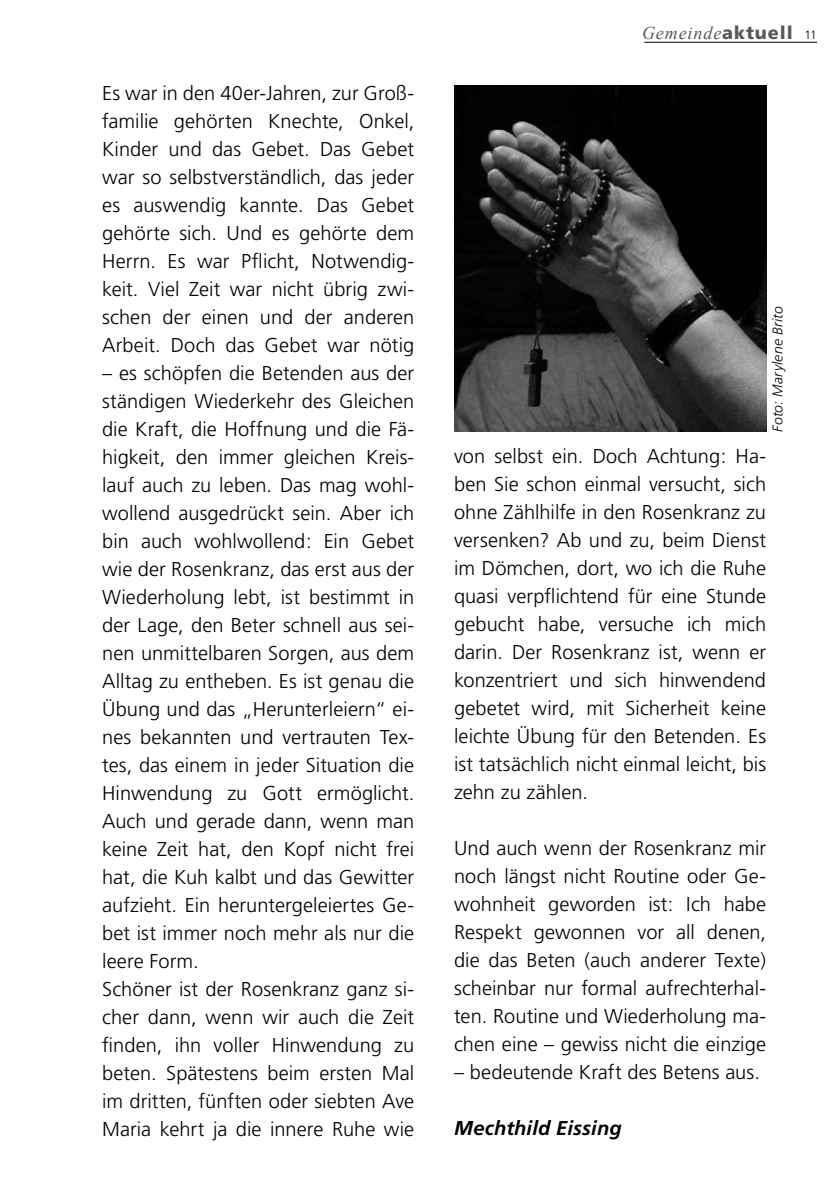
<style>
.page{position:relative;width:840px;height:1191px;background:#fff}
.page>*{position:absolute;margin:0;border:0;box-sizing:border-box;transform-origin:0 0}
.t1{font:300 20px/28px "Frutiger";letter-spacing:.005em;color:#000;text-align:justify}
.t2{font:italic 700 20px "Frutiger";letter-spacing:.01em;color:#000}
.t3{font:italic 18px "Times New Roman";letter-spacing:.05em;color:#58585a}
.t4{font:italic 300 14px "Frutiger";letter-spacing:.015em;color:#000}
.s1{font-family:"Frutiger";font-weight:900;font-style:normal}
.s2{font-family:"Frutiger";font-weight:300;font-style:normal;font-size:12px;color:#000}
</style>
<div class="page">
<hr style="left:644px;top:42px;width:172px;height:1px;background:#000">
<img style="left:454px;top:85px;width:311px;height:347px">
<p class="t1" style="left:102px;top:79px;width:313px">Es war in den 40er-Jahren, zur Groß&shy;familie gehörten Knechte, Onkel, Kinder und das Gebet. Das Gebet war so selbstverständlich, das jeder es auswendig kannte. Das Gebet gehörte sich. Und es gehörte dem Herrn. Es war Pflicht, Notwendig&shy;keit. Viel Zeit war nicht übrig zwi&shy;schen der einen und der anderen Arbeit. Doch das Gebet war nötig</p>
<p class="t1" style="left:102px;top:359px;width:313px;text-align:left">– es schöpfen die Betenden aus der ständigen Wiederkehr des Gleichen die Kraft, die Hoffnung und die Fä&shy;higkeit, den immer gleichen Kreis&shy;lauf auch zu leben. Das mag wohl&shy;wollend ausgedrückt sein. Aber ich bin auch wohlwollend: Ein Gebet wie der Rosenkranz, das erst aus der Wiederholung lebt, ist bestimmt in der Lage, den Beter schnell aus sei&shy;nen unmittelbaren Sorgen, aus dem Alltag zu entheben. Es ist genau die Übung und das „Herunterleiern“ ei&shy;nes bekannten und vertrauten Tex&shy;tes, das einem in jeder Situation die Hinwendung zu Gott ermöglicht.<br>Auch und gerade dann, wenn man keine Zeit hat, den Kopf nicht frei hat, die Kuh kalbt und das Gewitter aufzieht. Ein heruntergeleiertes Ge&shy;bet ist immer noch mehr als nur die leere Form.<br>Schöner ist der Rosenkranz ganz si&shy;cher dann, wenn wir auch die Zeit finden, ihn voller Hinwendung zu beten. Spätestens beim ersten Mal im dritten, fünften oder siebten Ave Maria kehrt ja die innere Ruhe wie</p>
<p class="t3" style="left:641px;top:22px;width:176px">Gemeinde<span class="s1">aktuell</span> <span class="s2">11</span></p>
<p class="t4" style="left:769px;top:432px;width:127px;rotate:-90deg">Foto: Marylene Brito</p>
<p class="t1" style="left:454px;top:442px;width:313px">von selbst ein. Doch Achtung: Ha&shy;ben Sie schon einmal versucht, sich ohne Zählhilfe in den Rosenkranz zu versenken? Ab und zu, beim Dienst im Dömchen, dort, wo ich die Ruhe quasi verpflichtend für eine Stunde gebucht habe, versuche ich mich darin. Der Rosenkranz ist, wenn er konzentriert und sich hinwendend gebetet wird, mit Sicherheit keine leichte Übung für den Betenden. Es ist tatsächlich nicht einmal leicht, bis zehn zu zählen.</p>
<p class="t1" style="left:454px;top:834px;width:313px">Und auch wenn der Rosenkranz mir noch längst nicht Routine oder Ge&shy;wohnheit geworden ist: Ich habe Respekt gewonnen vor all denen, die das Beten (auch anderer Texte) scheinbar nur formal aufrechterhal&shy;ten. Routine und Wiederholung ma&shy;chen eine – gewiss nicht die einzige</p>
<p class="t1" style="left:454px;top:1058px;width:307px">– bedeutende Kraft des Betens aus.</p>
<p class="t2" style="left:454px;top:1116px;width:169px">Mechthild Eissing</p>
</div>
